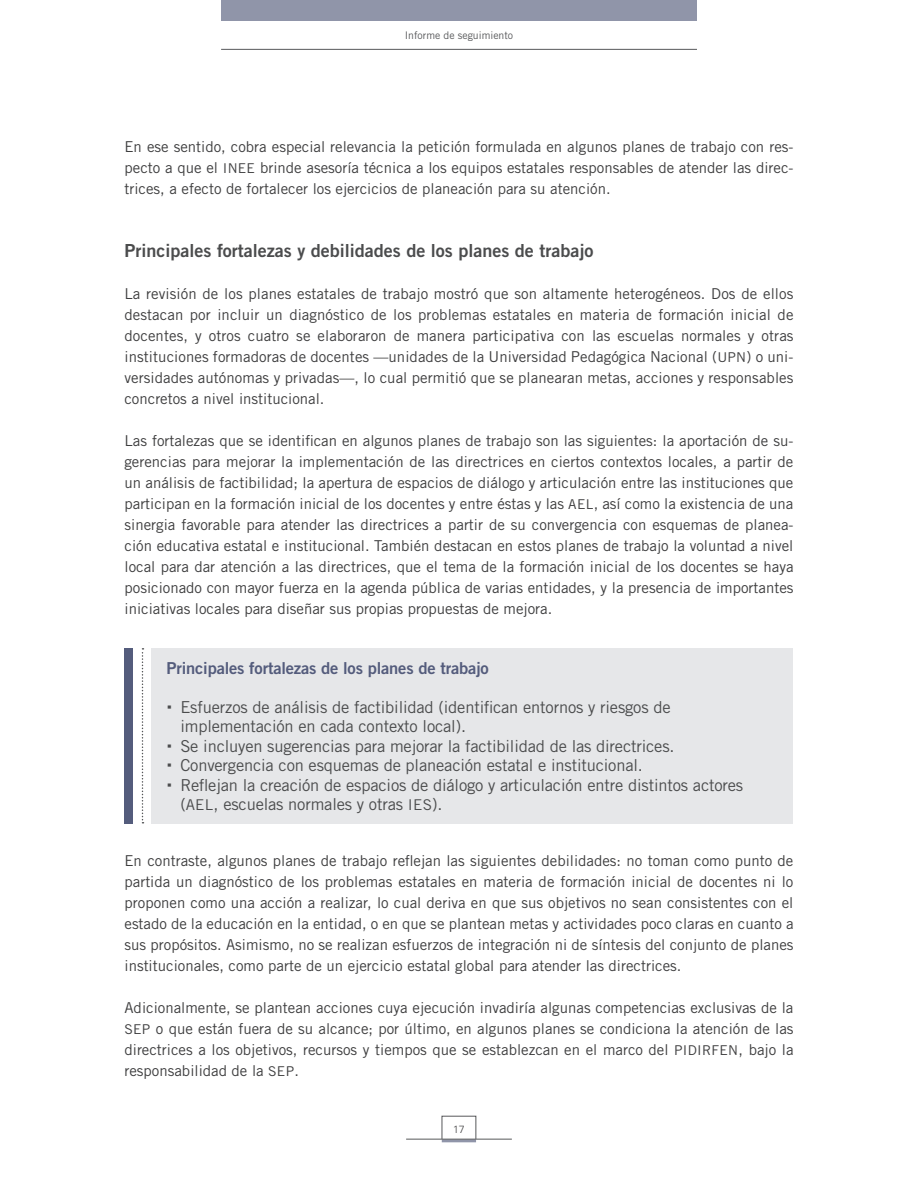
<style>
.page{position:relative;width:918px;height:1188px;background:#fff}
.page>*{position:absolute;margin:0;border:0;box-sizing:border-box;transform-origin:0 0}
.t1{font:18px "Trade Gothic LT Std Bd 2";color:#4b4c4d}
.t2{font:16.5px/19.5px "Trade Gothic LT Std";letter-spacing:-.01em;color:#4b4c4d}
.t3{font:16.5px "Trade Gothic LT Std Bd 2";letter-spacing:-.01em;color:#545c7c}
.t4{font:15px/21px "Trade Gothic LT Std";color:#3e3e3f;text-align:justify}
.t5{font:10.5px "Trade Gothic LT Std";color:#57585a}
.t6{font:300 10.5px "Univers LT Std";color:#3e3e3f}
.s1{font-size:13.5px}
.s2{font-size:14.85px}
</style>
<div class="page">
<div style="left:442px;top:1116px;width:34px;height:23px;border:1px solid #57585a"></div>
<div style="left:221px;top:0;width:476px;height:21px;background:#9095a9"></div>
<hr style="left:221px;top:49px;width:476px;height:1px;background:#57585a">
<hr style="left:442px;top:1139px;width:34px;height:3px;background:#9095a9">
<hr style="left:406px;top:1139px;width:106px;height:1px;background:#57585a">
<div style="left:124px;top:648px;width:10px;height:176px;background:#545c7c"></div>
<div style="left:152px;top:648px;width:642px;height:176px;background:#e6e7e9"></div>
<svg style="left:142px;top:648px;width:1px;height:176px"></svg>
<p class="t5" style="left:405px;top:29px;width:110px">Informe de seguimiento</p>
<p class="t4" style="left:124px;top:135px;width:671px">En ese sentido, cobra especial relevancia la petición formulada en algunos planes de trabajo con res&shy;pecto a que el <span class="s1">INEE</span> brinde asesoría técnica a los equipos estatales responsables de atender las direc&shy;trices, a efecto de fortalecer los ejercicios de planeación para su atención.</p>
<p class="t1" style="left:124px;top:239px;width:470px">Principales fortalezas y debilidades de los planes de trabajo</p>
<p class="t4" style="left:124px;top:282px;width:671px">La revisión de los planes estatales de trabajo mostró que son altamente heterogéneos. Dos de ellos destacan por incluir un diagnóstico de los problemas estatales en materia de formación inicial de docentes, y otros cuatro se elaboraron de manera participativa con las escuelas normales y otras instituciones formadoras de docentes —unidades de la Universidad Pedagógica Nacional (<span class="s1">UPN</span>) o uni&shy;versidades autónomas y privadas—, lo cual permitió que se planearan metas, acciones y responsables concretos a nivel institucional.</p>
<p class="t4" style="left:124px;top:429px;width:671px">Las fortalezas que se identifican en algunos planes de trabajo son las siguientes: la aportación de su&shy;gerencias para mejorar la implementación de las directrices en ciertos contextos locales, a partir de un análisis de factibilidad; la apertura de espacios de diálogo y articulación entre las instituciones que participan en la formación inicial de los docentes y entre éstas y las <span class="s1">AEL</span>, así como la existencia de una sinergia favorable para atender las directrices a partir de su convergencia con esquemas de planea&shy;ción educativa estatal e institucional. También destacan en estos planes de trabajo la voluntad a nivel local para dar atención a las directrices, que el tema de la formación inicial de los docentes se haya posicionado con mayor fuerza en la agenda pública de varias entidades, y la presencia de importantes iniciativas locales para diseñar sus propias propuestas de mejora.</p>
<p class="t3" style="left:166px;top:657px;width:324px">Principales fortalezas de los planes de trabajo</p>
<p class="t2" style="left:180px;top:697px;width:564px">Esfuerzos de análisis de factibilidad (identifican entornos y riesgos de implementación en cada contexto local).<br>Se incluyen sugerencias para mejorar la factibilidad de las directrices.<br>Convergencia con esquemas de planeación estatal e institucional.<br>Reflejan la creación de espacios de diálogo y articulación entre distintos actores (<span class="s2">AEL</span>, escuelas normales y otras <span class="s2">IES</span>).</p>
<p class="t4" style="left:124px;top:849px;width:671px">En contraste, algunos planes de trabajo reflejan las siguientes debilidades: no toman como punto de partida un diagnóstico de los problemas estatales en materia de formación inicial de docentes ni lo proponen como una acción a realizar, lo cual deriva en que sus objetivos no sean consistentes con el estado de la educación en la entidad, o en que se plantean metas y actividades poco claras en cuanto a sus propósitos. Asimismo, no se realizan esfuerzos de integración ni de síntesis del conjunto de planes institucionales, como parte de un ejercicio estatal global para atender las directrices.</p>
<p class="t4" style="left:124px;top:996px;width:671px">Adicionalmente, se plantean acciones cuya ejecución invadiría algunas competencias exclusivas de la <span class="s1">SEP</span> o que están fuera de su alcance; por último, en algunos planes se condiciona la atención de las directrices a los objetivos, recursos y tiempos que se establezcan en el marco del <span class="s1">PIDIRFEN</span>, bajo la responsabilidad de la <span class="s1">SEP</span>.</p>
<p class="t6" style="left:453px;top:1123px;width:13px">17</p>
</div>
